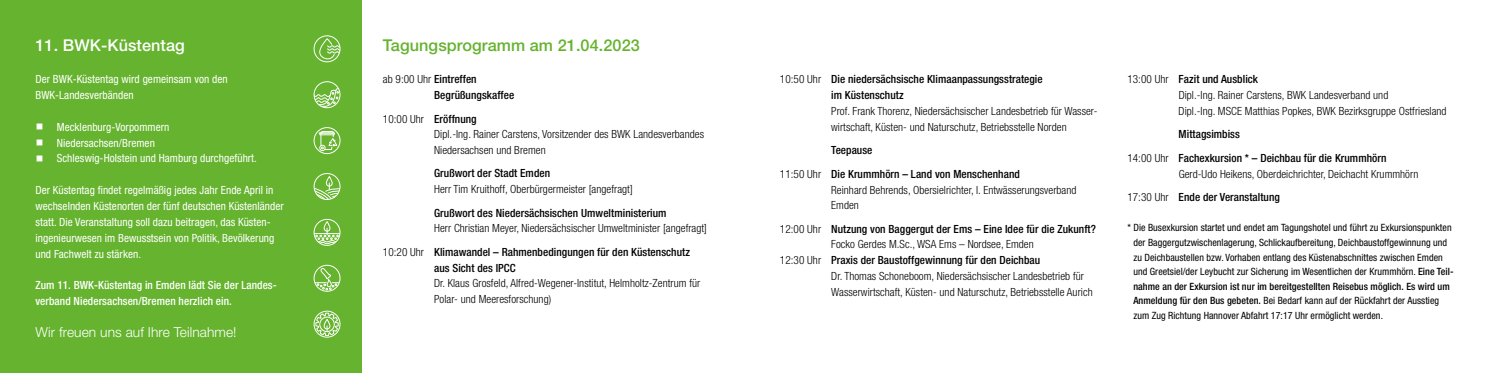
<style>
.page{position:relative;width:1489px;height:373px;background:#fff}
.page>*{position:absolute;margin:0;border:0;box-sizing:border-box;transform-origin:0 0}
.Fließ_Headline{font:500 16.25px "Helvetica Neue LT Std";letter-spacing:.005em;color:#65b32e}
.Fließ_Headline-2{font:500 16.25px "Helvetica Neue LT Std";letter-spacing:.005em;color:#fff}
.Fließ_Headline-3{font:300 13.75px "Helvetica Neue LT Std";letter-spacing:.005em;color:#fff}
.Fließ_Programm{font:300 condensed 11.25px/15.6px "Helvetica Neue LT Std";letter-spacing:.005em;color:#000}
.Fließ_Programm-2{font:500 condensed 11.25px/15.6px "Helvetica Neue LT Std";letter-spacing:.005em;color:#000}
.Fließ_Programm_Weiß{font:condensed 11.25px/15.9px "Helvetica Neue LT Std";letter-spacing:.005em;color:#fff}
.Fließ_Programm_Weiß-2{font:500 condensed 11.25px/15.9px "Helvetica Neue LT Std";letter-spacing:.005em;color:#fff}
.Fließ_Programm-3{font:condensed 10px/14.5px "Helvetica Neue LT Std";letter-spacing:.005em;color:#000}
.s1{font-weight:300}
.s2{font-weight:500}
</style>
<div class="page">
<div style="left:0;top:0;width:361px;height:372px;background:#65b32e"></div>
<div style="left:314px;top:310px;width:26px;height:27px;border:1px solid #fff;border-radius:50%"></div>
<svg style="left:315px;top:312px;width:24px;height:26px"></svg>
<div style="left:319px;top:316px;width:15px;height:15px;border:1px solid #fff;border-radius:50%"></div>
<svg style="left:319px;top:39px;width:21px;height:20px"></svg>
<div style="left:314px;top:35px;width:26px;height:27px;border:1px solid #fff;border-radius:50%"></div>
<svg style="left:314px;top:88px;width:26px;height:19px"></svg>
<div style="left:314px;top:81px;width:26px;height:27px;border:1px solid #fff;border-radius:50%"></div>
<div style="left:314px;top:127px;width:26px;height:27px;border:1px solid #fff;border-radius:50%"></div>
<svg style="left:318px;top:130px;width:20px;height:21px"></svg>
<svg style="left:314px;top:176px;width:26px;height:23px"></svg>
<div style="left:314px;top:173px;width:26px;height:26px;border:1px solid #fff;border-radius:50%"></div>
<svg style="left:314px;top:221px;width:26px;height:23px"></svg>
<div style="left:314px;top:219px;width:26px;height:26px;border:1px solid #fff;border-radius:50%"></div>
<svg style="left:314px;top:266px;width:26px;height:24px"></svg>
<div style="left:314px;top:264px;width:26px;height:27px;border:1px solid #fff;border-radius:50%"></div>
<p class="Fließ_Headline-2" style="left:35px;top:36px;width:151px">11. BWK-Küstentag</p>
<p class="Fließ_Programm_Weiß" style="left:35px;top:71px;width:194px">Der BWK-Küstentag wird gemeinsam von den<br>BWK-Landesverbänden</p>
<p class="Fließ_Programm_Weiß" style="left:35px;top:118px;width:135px">○ Mecklenburg-Vorpommern</p>
<p class="Fließ_Programm_Weiß" style="left:35px;top:134px;width:121px">○ Niedersachsen/Bremen</p>
<p class="Fließ_Programm_Weiß" style="left:35px;top:150px;width:223px">○ Schleswig-Holstein und Hamburg durchgeführt.</p>
<p class="Fließ_Programm_Weiß" style="left:35px;top:182px;width:250px">Der Küstentag findet regelmäßig jedes Jahr Ende April in wechselnden Küstenorten der fünf deutschen Küstenländer statt. Die Veranstaltung soll dazu beitragen, das Küsten&shy;ingenieurwesen im Bewusstsein von Politik, Bevölkerung und Fachwelt zu stärken.</p>
<p class="Fließ_Programm_Weiß-2" style="left:35px;top:277px;width:243px">Zum 11. BWK-Küstentag in Emden lädt Sie der Landes&shy;verband Niedersachsen/Bremen herzlich ein.</p>
<p class="Fließ_Headline-3" style="left:35px;top:323px;width:203px">Wir freuen uns auf Ihre Teilnahme!</p>
<p class="Fließ_Headline" style="left:383px;top:36px;width:258px">Tagungsprogramm am 21.04.2023</p>
<p class="Fließ_Programm-2" style="left:383px;top:71px;width:95px"><span class="s1">ab 9:00 Uhr</span> Eintreffen</p>
<p class="Fließ_Programm-2" style="left:434px;top:87px;width:82px">Begrüßungskaffee</p>
<p class="Fließ_Programm-2" style="left:383px;top:110px;width:95px"><span class="s1">10:00 Uhr</span> Eröffnung</p>
<p class="Fließ_Programm" style="left:434px;top:126px;width:271px">Dipl.-Ing. Rainer Carstens, Vorsitzender des BWK Landesverbandes<br>Niedersachsen und Bremen</p>
<p class="Fließ_Programm-2" style="left:434px;top:165px;width:117px">Grußwort der Stadt Emden</p>
<p class="Fließ_Programm" style="left:434px;top:181px;width:200px">Herr Tim Kruithoff, Oberbürgermeister [angefragt]</p>
<p class="Fließ_Programm-2" style="left:434px;top:204px;width:234px">Grußwort des Niedersächsischen Umweltministerium</p>
<p class="Fließ_Programm" style="left:434px;top:220px;width:274px">Herr Christian Meyer, Niedersächsischer Umweltminister [angefragt]</p>
<p class="Fließ_Programm-2" style="left:434px;top:243px;width:257px;text-indent:-51px"><span class="s1">10:20 Uhr</span> Klimawandel – Rahmenbedingungen für den Küstenschutz aus Sicht des IPCC</p>
<p class="Fließ_Programm" style="left:434px;top:275px;width:267px">Dr. Klaus Grosfeld, Alfred-Wegener-Institut, Helmholtz-Zentrum für<br>Polar- und Meeresforschung)</p>
<p class="Fließ_Programm-2" style="left:831px;top:71px;width:213px;text-indent:-51px"><span class="s1">10:50 Uhr</span> Die niedersächsische Klimaanpassungsstrategie im Küstenschutz</p>
<p class="Fließ_Programm" style="left:831px;top:103px;width:268px">Prof. Frank Thorenz, Niedersächsischer Landesbetrieb für Wasser&shy;wirtschaft, Küsten- und Naturschutz, Betriebsstelle Norden</p>
<p class="Fließ_Programm-2" style="left:831px;top:142px;width:43px">Teepause</p>
<p class="Fließ_Programm-2" style="left:780px;top:165px;width:241px"><span class="s1">11:50 Uhr</span> Die Krummhörn – Land von Menschenhand</p>
<p class="Fließ_Programm" style="left:831px;top:181px;width:247px">Reinhard Behrends, Obersielrichter, I. Entwässerungsverband<br>Emden</p>
<p class="Fließ_Programm-2" style="left:780px;top:220px;width:317px"><span class="s1">12:00 Uhr</span> Nutzung von Baggergut der Ems – Eine Idee für die Zukunft?</p>
<p class="Fließ_Programm" style="left:831px;top:236px;width:204px">Focko Gerdes M.Sc., WSA Ems – Nordsee, Emden</p>
<p class="Fließ_Programm-2" style="left:780px;top:252px;width:262px"><span class="s1">12:30 Uhr</span> Praxis der Baustoffgewinnung für den Deichbau</p>
<p class="Fließ_Programm" style="left:831px;top:267px;width:263px">Dr. Thomas Schoneboom, Niedersächsischer Landesbetrieb für<br>Wasserwirtschaft, Küsten- und Naturschutz, Betriebsstelle Aurich</p>
<p class="Fließ_Programm-2" style="left:1127px;top:71px;width:132px"><span class="s1">13:00 Uhr</span> Fazit und Ausblick</p>
<p class="Fließ_Programm" style="left:1178px;top:87px;width:269px">Dipl.-Ing. Rainer Carstens, BWK Landesverband und<br>Dipl.-Ing. MSCE Matthias Popkes, BWK Bezirksgruppe Ostfriesland</p>
<p class="Fließ_Programm-2" style="left:1178px;top:126px;width:63px">Mittagsimbiss</p>
<p class="Fließ_Programm-2" style="left:1127px;top:150px;width:261px"><span class="s1">14:00 Uhr</span> Fachexkursion * – Deichbau für die Krummhörn</p>
<p class="Fließ_Programm" style="left:1178px;top:165px;width:241px">Gerd-Udo Heikens, Oberdeichrichter, Deichacht Krummhörn</p>
<p class="Fließ_Programm-2" style="left:1127px;top:189px;width:154px"><span class="s1">17:30 Uhr</span> Ende der Veranstaltung</p>
<p class="Fließ_Programm-3" style="left:1133px;top:220px;width:321px;text-indent:-6px">* Die Busexkursion startet und endet am Tagungshotel und führt zu Exkursionspunkten der Baggergutzwischenlagerung, Schlickaufbereitung, Deichbaustoffgewinnung und zu Deichbaustellen bzw. Vorhaben entlang des Küstenabschnittes zwischen Emden und Greetsiel/der Leybucht zur Sicherung im Wesentlichen der Krummhörn. <span class="s2">Eine Teil&shy;nahme an der Exkursion ist nur im bereitgestellten Reisebus möglich. Es wird um Anmeldung für den Bus gebeten.</span> Bei Bedarf kann auf der Rückfahrt der Ausstieg zum Zug Richtung Hannover Abfahrt 17:17 Uhr ermöglicht werden.</p>
</div>
